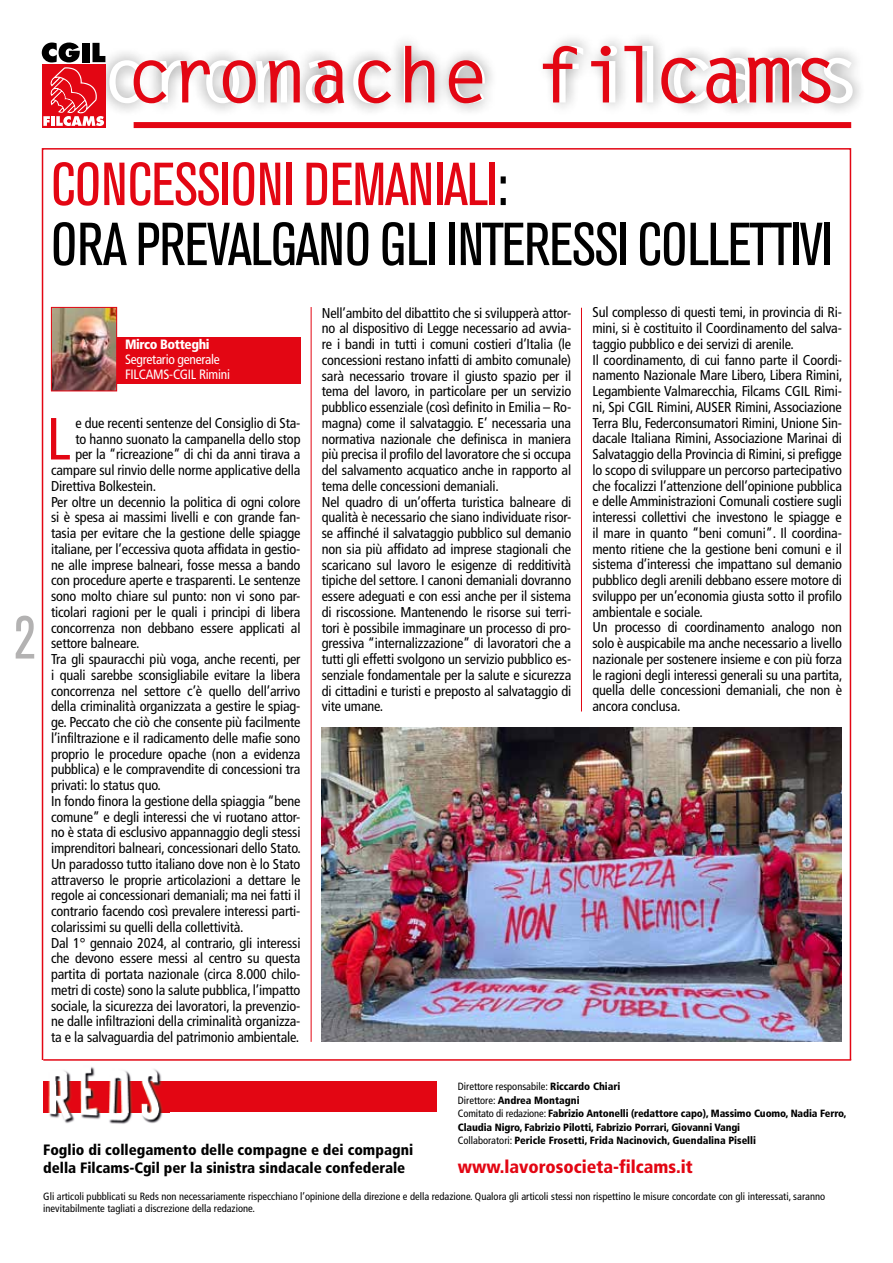
<style>
.page{position:relative;width:893px;height:1263px;background:#fff}
.page>*{position:absolute;margin:0;border:0;box-sizing:border-box;transform-origin:0 0}
.t1{font:condensed 60px/60px "Akzidenz Grotesk BE";letter-spacing:-.02em;color:#000}
.t2{font:condensed 60px "Akzidenz Grotesk BE";color:#b3b2b2}
.t3{font:condensed 59.4px "Frutiger";color:#e30613}
.t4{font:900 condensed 18px "Frutiger";color:#e30613}
.t5{font:900 condensed 15px/18px "Frutiger";color:#000}
.t6{font:condensed 14.25px/15.8px "Frutiger";letter-spacing:-.01em;color:#000}
.t7{font:condensed 13.5px/15px "Frutiger";letter-spacing:-.02em;color:#fff}
.t8{font:900 condensed 13.5px "Frutiger";letter-spacing:-.03em;color:#fff}
.t9{font:900 condensed 10.5px/13.5px "Frutiger";letter-spacing:-.01em;color:#000}
.t10{font:condensed 10.5px/12px "Frutiger";color:#000}
.s1{color:#e30613}
.s2{font-weight:400}
</style>
<div class="page">
<div style="left:42px;top:65px;width:63px;height:63px;background:#e30613"></div>
<svg style="left:42px;top:43px;width:811px;height:83px"></svg>
<div style="left:134px;top:122px;width:717px;height:6px;background:#e30613"></div>
<img style="left:53px;top:309px;width:62px;height:80px">
<div style="left:51px;top:307px;width:66px;height:84px;border:1px solid #e30613"></div>
<div style="left:117px;top:337px;width:183px;height:47px;background:#e30613"></div>
<hr style="left:311px;top:307px;width:1px;height:735px;background:#e30613">
<hr style="left:581px;top:308px;width:1px;height:403px;background:#e30613">
<div style="left:43px;top:1081px;width:394px;height:31px;background:#e30613"></div>
<img style="left:43px;top:1067px;width:127px;height:57px">
<img style="left:43px;top:1081px;width:127px;height:31px">
<hr style="left:43px;top:1059px;width:808px;height:2px;background:#e30613">
<img style="left:322px;top:727px;width:520px;height:315px">
<h1 class="t1" style="left:51px;top:156px;width:783px"><span class="s1">CONCESSIONI DEMANIALI</span>:<br>ORA PREVALGANO GLI INTERESSI COLLETTIVI</h1>
<h1 class="t2" style="left:14px;top:604px;width:24px">2</h1>
<p class="t8" style="left:125px;top:336px;width:86px">Mirco Botteghi</p>
<p class="t7" style="left:125px;top:352px;width:106px">Segretario generale<br>FILCAMS-CGIL Rimini</p>
<h2 class="t3" style="left:46px;top:404px;width:26px">L</h2>
<p class="t6" style="left:75px;top:415px;width:227px">e due recenti sentenze del Consiglio di Sta-</p>
<p class="t6" style="left:75px;top:431px;width:227px">to hanno suonato la campanella dello stop</p>
<p class="t6" style="left:75px;top:447px;width:227px">per la “ricreazione” di chi da anni tirava a</p>
<p class="t6" style="left:51px;top:462px;width:251px">campare sul rinvio delle norme applicative della</p>
<p class="t6" style="left:51px;top:478px;width:107px">Direttiva Bolkestein.</p>
<p class="t6" style="left:51px;top:494px;width:251px">Per oltre un decennio la politica di ogni colore</p>
<p class="t6" style="left:51px;top:510px;width:251px">si è spesa ai massimi livelli e con grande fan-</p>
<p class="t6" style="left:51px;top:525px;width:251px">tasia per evitare che la gestione delle spiagge</p>
<p class="t6" style="left:51px;top:541px;width:251px">italiane, per l’eccessiva quota affidata in gestio-</p>
<p class="t6" style="left:51px;top:557px;width:251px">ne alle imprese balneari, fosse messa a bando</p>
<p class="t6" style="left:51px;top:573px;width:251px">con procedure aperte e trasparenti. Le sentenze</p>
<p class="t6" style="left:51px;top:588px;width:251px">sono molto chiare sul punto: non vi sono par-</p>
<p class="t6" style="left:51px;top:604px;width:251px">ticolari ragioni per le quali i principi di libera</p>
<p class="t6" style="left:51px;top:620px;width:251px">concorrenza non debbano essere applicati al</p>
<p class="t6" style="left:51px;top:636px;width:90px">settore balneare.</p>
<p class="t6" style="left:51px;top:651px;width:251px">Tra gli spauracchi più voga, anche recenti, per</p>
<p class="t6" style="left:51px;top:667px;width:251px">i quali sarebbe sconsigliabile evitare la libera</p>
<p class="t6" style="left:51px;top:683px;width:251px">concorrenza nel settore c’è quello dell’arrivo</p>
<p class="t6" style="left:51px;top:699px;width:251px">della criminalità organizzata a gestire le spiag-</p>
<p class="t6" style="left:51px;top:714px;width:251px">ge. Peccato che ciò che consente più facilmente</p>
<p class="t6" style="left:51px;top:730px;width:251px">l’infiltrazione e il radicamento delle mafie sono</p>
<p class="t6" style="left:51px;top:746px;width:251px">proprio le procedure opache (non a evidenza</p>
<p class="t6" style="left:51px;top:762px;width:251px">pubblica) e le compravendite di concessioni tra</p>
<p class="t6" style="left:51px;top:777px;width:112px">privati: lo status quo.</p>
<p class="t6" style="left:51px;top:793px;width:251px">In fondo finora la gestione della spiaggia “bene</p>
<p class="t6" style="left:51px;top:809px;width:251px">comune” e degli interessi che vi ruotano attor-</p>
<p class="t6" style="left:51px;top:825px;width:251px">no è stata di esclusivo appannaggio degli stessi</p>
<p class="t6" style="left:51px;top:840px;width:251px">imprenditori balneari, concessionari dello Stato.</p>
<p class="t6" style="left:51px;top:856px;width:251px">Un paradosso tutto italiano dove non è lo Stato</p>
<p class="t6" style="left:51px;top:872px;width:251px">attraverso le proprie articolazioni a dettare le</p>
<p class="t6" style="left:51px;top:888px;width:251px">regole ai concessionari demaniali; ma nei fatti il</p>
<p class="t6" style="left:51px;top:903px;width:251px">contrario facendo così prevalere interessi parti-</p>
<p class="t6" style="left:51px;top:919px;width:194px">colarissimi su quelli della collettività.</p>
<p class="t6" style="left:51px;top:935px;width:251px">Dal 1° gennaio 2024, al contrario, gli interessi</p>
<p class="t6" style="left:51px;top:951px;width:251px">che devono essere messi al centro su questa</p>
<p class="t6" style="left:51px;top:966px;width:251px">partita di portata nazionale (circa 8.000 chilo-</p>
<p class="t6" style="left:51px;top:982px;width:251px">metri di coste) sono la salute pubblica, l’impatto</p>
<p class="t6" style="left:51px;top:998px;width:251px">sociale, la sicurezza dei lavoratori, la prevenzio-</p>
<p class="t6" style="left:51px;top:1014px;width:251px">ne dalle infiltrazioni della criminalità organizza-</p>
<p class="t6" style="left:51px;top:1029px;width:250px">ta e la salvaguardia del patrimonio ambientale.</p>
<p class="t6" style="left:322px;top:305px;width:251px">Nell’ambito del dibattito che si svilupperà attor&shy;no al dispositivo di Legge necessario ad avvia&shy;re i bandi in tutti i comuni costieri d’Italia (le concessioni restano infatti di ambito comunale) sarà necessario trovare il giusto spazio per il tema del lavoro, in particolare per un servizio pubblico essenziale (così definito in Emilia – Ro&shy;magna) come il salvataggio. E’ necessaria una normativa nazionale che definisca in maniera più precisa il profilo del lavoratore che si occupa del salvamento acquatico anche in rapporto al tema delle concessioni demaniali.<br>Nel quadro di un’offerta turistica balneare di qualità è necessario che siano individuate risor&shy;se affinché il salvataggio pubblico sul demanio non sia più affidato ad imprese stagionali che scaricano sul lavoro le esigenze di redditività tipiche del settore. I canoni demaniali dovranno essere adeguati e con essi anche per il sistema di riscossione. Mantenendo le risorse sui terri&shy;tori è possibile immaginare un processo di pro&shy;gressiva “internalizzazione” di lavoratori che a tutti gli effetti svolgono un servizio pubblico es&shy;senziale fondamentale per la salute e sicurezza di cittadini e turisti e preposto al salvataggio di vite umane.</p>
<p class="t6" style="left:592px;top:305px;width:252px">Sul complesso di questi temi, in provincia di Ri&shy;mini, si è costituito il Coordinamento del salva&shy;taggio pubblico e dei servizi di arenile.<br>Il coordinamento, di cui fanno parte il Coordi&shy;namento Nazionale Mare Libero, Libera Rimini, Legambiente Valmarecchia, Filcams CGIL Rimi&shy;ni, Spi CGIL Rimini, AUSER Rimini, Associazione Terra Blu, Federconsumatori Rimini, Unione Sin&shy;dacale Italiana Rimini, Associazione Marinai di Salvataggio della Provincia di Rimini, si prefigge lo scopo di sviluppare un percorso partecipativo che focalizzi l’attenzione dell’opinione pubblica e delle Amministrazioni Comunali costiere sugli interessi collettivi che investono le spiagge e il mare in quanto “beni comuni”. Il coordina&shy;mento ritiene che la gestione beni comuni e il sistema d’interessi che impattano sul demanio pubblico degli arenili debbano essere motore di sviluppo per un’economia giusta sotto il profilo ambientale e sociale.<br>Un processo di coordinamento analogo non solo è auspicabile ma anche necessario a livello nazionale per sostenere insieme e con più forza le ragioni degli interessi generali su una partita, quella delle concessioni demaniali, che non è ancora conclusa.</p>
<p class="t9" style="left:458px;top:1080px;width:390px"><span class="s2">Direttore responsabile:</span> Riccardo Chiari<br><span class="s2">Direttore:</span> Andrea Montagni<br><span class="s2">Comitato di redazione:</span> Fabrizio Antonelli (redattore capo), Massimo Cuomo, Nadia Ferro, Claudia Nigro, Fabrizio Pilotti, Fabrizio Porrari, Giovanni Vangi<br><span class="s2">Collaboratori:</span> Pericle Frosetti, Frida Nacinovich, Guendalina Piselli</p>
<p class="t4" style="left:458px;top:1155px;width:237px">www.lavorosocieta-filcams.it</p>
<p class="t10" style="left:43px;top:1190px;width:783px">Gli articoli pubblicati su Reds non necessariamente rispecchiano l’opinione della direzione e della redazione. Qualora gli articoli stessi non rispettino le misure concordate con gli interessati, saranno inevitabilmente tagliati a discrezione della redazione.</p>
<p class="t5" style="left:43px;top:1141px;width:371px">Foglio di collegamento delle compagne e dei compagni della Filcams-Cgil per la sinistra sindacale confederale</p>
</div>
